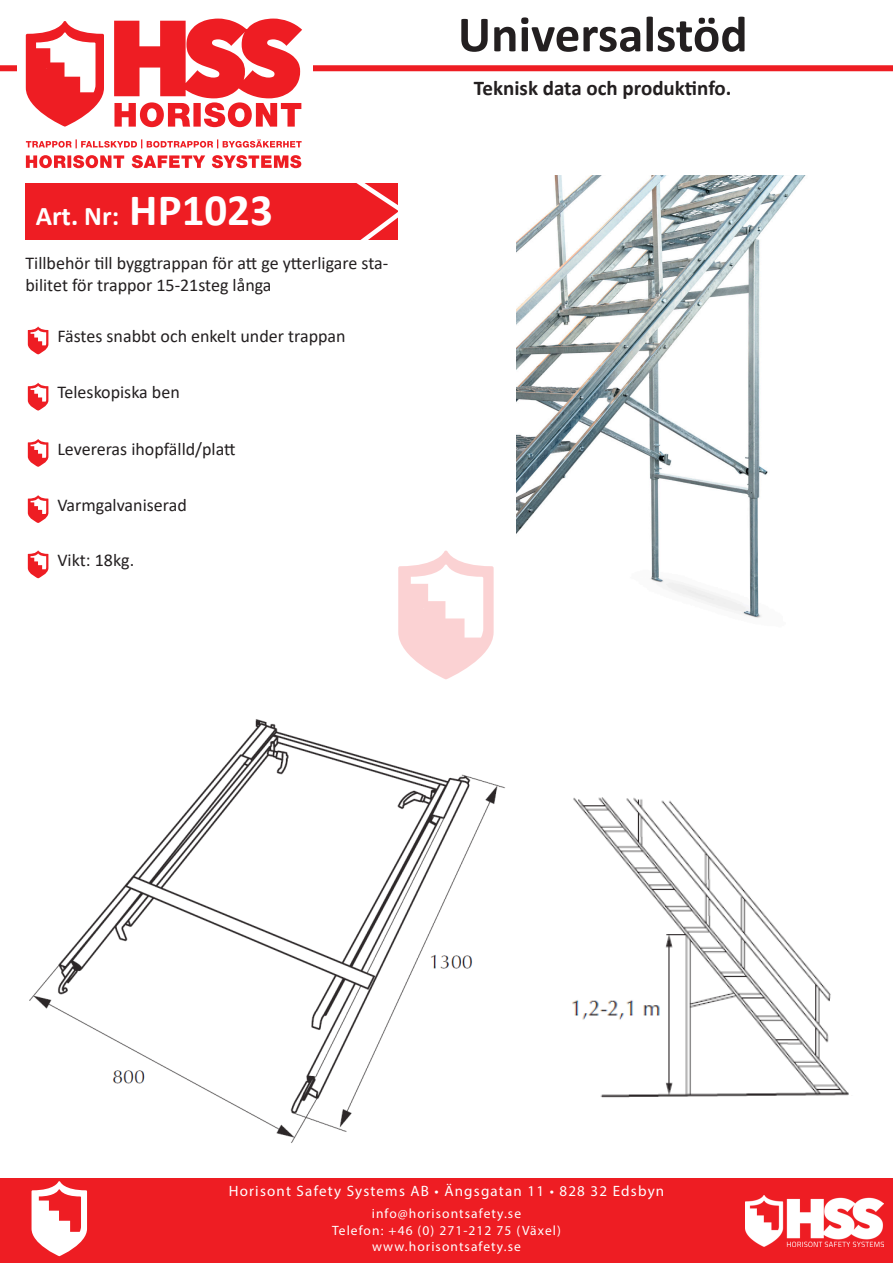
<style>
.page{position:relative;width:893px;height:1263px;background:#fff}
.page>*{position:absolute;margin:0;border:0;box-sizing:border-box;transform-origin:0 0}
.t1{font:700 51px "Calibri";color:#231f20}
.t2{font:700 27px "Calibri";color:#fff}
.t3{font:700 21px "Calibri";color:#231f20}
.t4{font:18px/21.6px "Calibri";color:#231f20}
.t5{font:15px "Myriad Pro";letter-spacing:.08em;color:#fff}
.t6{font:13.5px/16.2px "Myriad Pro";letter-spacing:.08em;color:#fff;text-align:center}
.s1{font-size:45px}
</style>
<div class="page">
<div style="left:0;top:1178px;width:893px;height:85px;background:#ee1d23"></div>
<img style="left:746px;top:1195px;width:137px;height:51px">
<div style="left:0;top:65px;width:893px;height:6px;background:#ee1d23"></div>
<div style="left:17px;top:0;width:296px;height:196px;background:#fff"></div>
<svg style="left:114px;top:19px;width:188px;height:108px"></svg>
<svg style="left:26px;top:139px;width:276px;height:9px"></svg>
<svg style="left:26px;top:155px;width:275px;height:13px"></svg>
<svg style="left:26px;top:21px;width:78px;height:106px"></svg>
<svg style="left:32px;top:1181px;width:55px;height:75px"></svg>
<div style="left:26px;top:183px;width:372px;height:57px;background:#ee1d23"></div>
<svg style="left:356px;top:183px;width:42px;height:57px"></svg>
<svg style="left:27px;top:326px;width:22px;height:29px"></svg>
<svg style="left:28px;top:327px;width:20px;height:27px"></svg>
<svg style="left:27px;top:382px;width:22px;height:20px"></svg>
<svg style="left:28px;top:383px;width:20px;height:28px"></svg>
<svg style="left:27px;top:442px;width:22px;height:17px"></svg>
<svg style="left:28px;top:439px;width:20px;height:28px"></svg>
<svg style="left:27px;top:498px;width:22px;height:17px"></svg>
<svg style="left:28px;top:495px;width:20px;height:28px"></svg>
<img style="left:516px;top:175px;width:290px;height:443px">
<svg style="left:27px;top:554px;width:22px;height:25px"></svg>
<svg style="left:28px;top:550px;width:20px;height:28px"></svg>
<svg style="left:398px;top:551px;width:96px;height:128px"></svg>
<img style="left:29px;top:712px;width:482px;height:431px">
<img style="left:572px;top:797px;width:277px;height:301px">
<div style="left:471px;top:1072px;width:66px;height:82px;background:#fff"></div>
<p class="t2" style="left:36px;top:197px;width:239px">Art. Nr: <span class="s1">HP1023</span></p>
<p class="t4" style="left:26px;top:252px;width:364px">Tillbehör till byggtrappan för att ge ytterligare sta&shy;bilitet för trappor 15-21steg långa</p>
<p class="t4" style="left:57px;top:325px;width:290px">Fästes snabbt och enkelt under trappan</p>
<p class="t4" style="left:57px;top:381px;width:124px">Teleskopiska ben</p>
<p class="t4" style="left:57px;top:437px;width:180px">Levereras ihopfälld/platt</p>
<p class="t4" style="left:57px;top:494px;width:131px">Varmgalvaniserad</p>
<p class="t4" style="left:57px;top:549px;width:78px">Vikt: 18kg.</p>
<p class="t1" style="left:458px;top:-2px;width:291px">Universalstöd</p>
<p class="t3" style="left:474px;top:73px;width:259px">Teknisk data och produktinfo.</p>
<p class="t5" style="left:229px;top:1182px;width:437px">Horisont Safety Systems AB • Ängsgatan 11 • 828 32 Edsbyn</p>
<p class="t6" style="left:332px;top:1205px;width:230px">info@horisontsafety.se<br>Telefon: +46 (0) 271-212 75 (Växel) www.horisontsafety.se</p>
</div>
